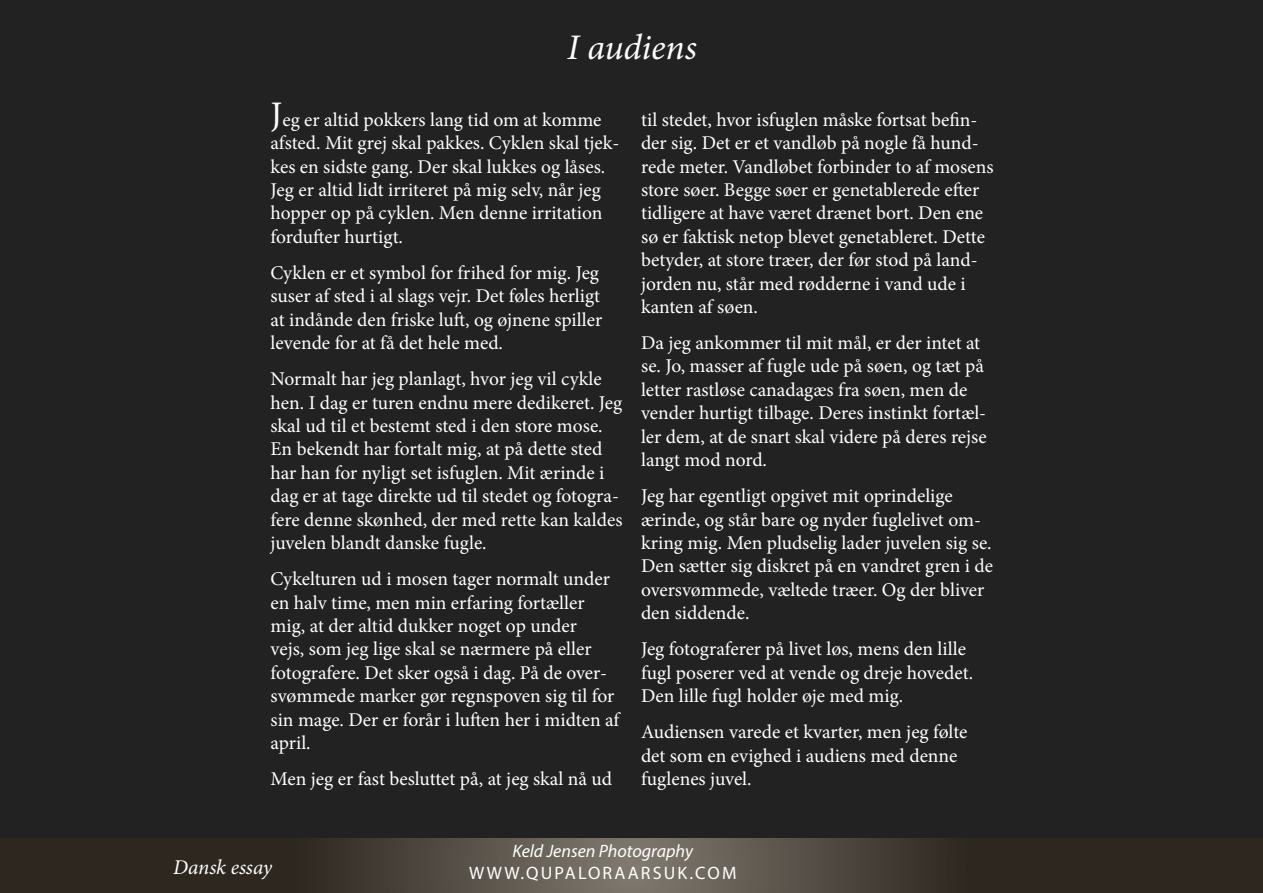
<style>
.page{position:relative;width:1263px;height:893px;background:#222}
.page>*{position:absolute;margin:0;border:0;box-sizing:border-box;transform-origin:0 0}
.t1{font:italic 36px "Minion Pro";letter-spacing:-.005em;color:#fff}
.t2{font:italic 21px "Minion Pro";letter-spacing:-.01em;color:#fff}
.t3{font:19.5px/23.4px "Minion Pro";color:#fff}
.t4{font:italic 18px "Myriad Pro";color:#fff}
.t5{font:18px "Myriad Pro";letter-spacing:.12em;color:#fff}
.s1{font-size:36px}
</style>
<div class="page">
<svg style="left:1px;top:838px;width:1262px;height:55px;background:#433d35"></svg>
<h1 class="t1" style="left:567px;top:23px;width:131px">I audiens</h1>
<p class="t3" style="left:271px;top:108px;width:350px"><span class="s1">J</span>eg er altid pokkers lang tid om at komme afsted. Mit grej skal pakkes. Cyklen skal tjek&shy;kes en sidste gang. Der skal lukkes og låses.<br>Jeg er altid lidt irriteret på mig selv, når jeg hopper op på cyklen. Men denne irritation fordufter hurtigt.</p>
<p class="t3" style="left:271px;top:261px;width:333px">Cyklen er et symbol for frihed for mig. Jeg suser af sted i al slags vejr. Det føles herligt at indånde den friske luft, og øjnene spiller levende for at få det hele med.</p>
<p class="t3" style="left:271px;top:367px;width:353px">Normalt har jeg planlagt, hvor jeg vil cykle hen. I dag er turen endnu mere dedikeret. Jeg skal ud til et bestemt sted i den store mose.<br>En bekendt har fortalt mig, at på dette sted har han for nyligt set isfuglen. Mit ærinde i dag er at tage direkte ud til stedet og fotogra&shy;fere denne skønhed, der med rette kan kaldes juvelen blandt danske fugle.</p>
<p class="t3" style="left:271px;top:567px;width:350px">Cykelturen ud i mosen tager normalt under en halv time, men min erfaring fortæller mig, at der altid dukker noget op under<br>vejs, som jeg lige skal se nærmere på eller fotografere. Det sker også i dag. På de over&shy;svømmede marker gør regnspoven sig til for sin mage. Der er forår i luften her i midten af april.</p>
<p class="t3" style="left:271px;top:767px;width:343px">Men jeg er fast besluttet på, at jeg skal nå ud</p>
<p class="t3" style="left:641px;top:108px;width:354px">til stedet, hvor isfuglen måske fortsat befin&shy;der sig. Det er et vandløb på nogle få hund&shy;rede meter. Vandløbet forbinder to af mosens store søer. Begge søer er genetablerede efter tidligere at have været drænet bort. Den ene sø er faktisk netop blevet genetableret. Dette betyder, at store træer, der før stod på land&shy;jorden nu, står med rødderne i vand ude i kanten af søen.</p>
<p class="t3" style="left:641px;top:331px;width:347px">Da jeg ankommer til mit mål, er der intet at se. Jo, masser af fugle ude på søen, og tæt på letter rastløse canadagæs fra søen, men de vender hurtigt tilbage. Deres instinkt fortæl&shy;ler dem, at de snart skal videre på deres rejse langt mod nord.</p>
<p class="t3" style="left:641px;top:484px;width:354px">Jeg har egentligt opgivet mit oprindelige ærinde, og står bare og nyder fuglelivet om&shy;kring mig. Men pludselig lader juvelen sig se.<br>Den sætter sig diskret på en vandret gren i de oversvømmede, væltede træer. Og der bliver den siddende.</p>
<p class="t3" style="left:641px;top:638px;width:334px">Jeg fotograferer på livet løs, mens den lille fugl poserer ved at vende og dreje hovedet.<br>Den lille fugl holder øje med mig.</p>
<p class="t3" style="left:641px;top:720px;width:328px">Audiensen varede et kvarter, men jeg følte det som en evighed i audiens med denne fuglenes juvel.</p>
<p class="t4" style="left:512px;top:840px;width:182px">Keld Jensen Photography</p>
<p class="t2" style="left:173px;top:853px;width:100px">Dansk essay</p>
<p class="t5" style="left:469px;top:862px;width:269px">WWW.QUPALORAARSUK.COM</p>
</div>
